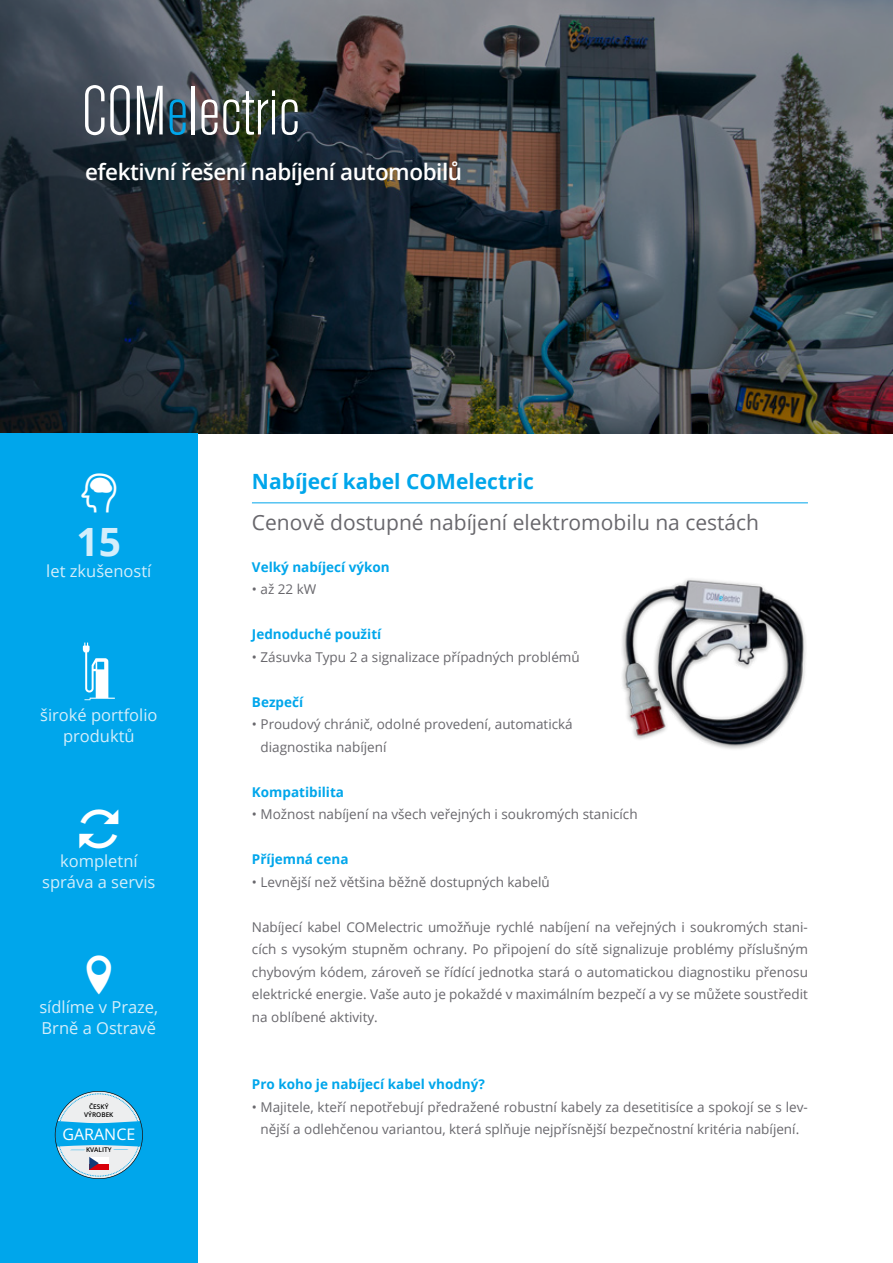
<style>
.page{position:relative;width:893px;height:1263px;background:#fff}
.page>*{position:absolute;margin:0;border:0;box-sizing:border-box;transform-origin:0 0}
.t1{font:700 39px "Open Sans";color:#d4eefb}
.t2{font:600 22.5px "Open Sans";letter-spacing:-.02em;color:#fff}
.t3{font:21px "Open Sans";color:#68676c}
.t4{font:700 21px "Open Sans";color:#00a6eb}
.t5{font:16.5px/21px "Open Sans";color:#d4eefb;text-align:center}
.t6{font:16.05px "Open Sans";color:#fff}
.t7{font:13.5px/22.5px "Open Sans";color:#68676c}
.t8{font:700 13.5px "Open Sans";color:#00a6eb}
.t9{font:600 6.45px/7.8px "Open Sans";color:#000;text-align:center}
</style>
<div class="page">
<img style="left:0;top:0;width:893px;height:434px">
<div style="left:0;top:434px;width:198px;height:829px;background:#00a6eb"></div>
<svg style="left:85px;top:85px;width:45px;height:50px"></svg>
<svg style="left:137px;top:86px;width:26px;height:48px"></svg>
<svg style="left:170px;top:99px;width:16px;height:36px"></svg>
<hr style="left:192px;top:86px;width:3px;height:48px;background:#fff">
<svg style="left:201px;top:90px;width:74px;height:45px"></svg>
<svg style="left:282px;top:99px;width:16px;height:36px"></svg>
<svg style="left:83px;top:642px;width:32px;height:58px"></svg>
<img style="left:622px;top:578px;width:184px;height:171px">
<hr style="left:252px;top:502px;width:556px;height:1px;background:#00a6eb">
<svg style="left:55px;top:1091px;width:88px;height:88px"></svg>
<h2 class="t2" style="left:85px;top:156px;width:379px">efektivní řešení nabíjení automobilů</h2>
<h1 class="t1" style="left:77px;top:515px;width:46px">15</h1>
<p class="t5" style="left:46px;top:560px;width:107px">let zkušeností</p>
<p class="t5" style="left:40px;top:704px;width:119px">široké portfolio produktů</p>
<p class="t5" style="left:42px;top:850px;width:115px">kompletní správa a servis</p>
<p class="t5" style="left:39px;top:996px;width:120px;text-align:left">sídlíme v Praze,<br>Brně a Ostravě</p>
<p class="t9" style="left:84px;top:1102px;width:31px">ČESKÝ<br>VÝROBEK</p>
<h3 class="t4" style="left:252px;top:467px;width:283px">Nabíjecí kabel COMelectric</h3>
<h3 class="t3" style="left:252px;top:508px;width:509px">Cenově dostupné nabíjení elektromobilu na cestách</h3>
<p class="t8" style="left:252px;top:557px;width:139px">Velký nabíjecí výkon</p>
<p class="t7" style="left:252px;top:578px;width:66px">• až 22 kW</p>
<p class="t8" style="left:252px;top:625px;width:131px">Jednoduché použití</p>
<p class="t7" style="left:252px;top:645px;width:329px">• Zásuvka Typu 2 a signalizace případných problémů</p>
<p class="t8" style="left:252px;top:692px;width:53px">Bezpečí</p>
<p class="t7" style="left:261px;top:713px;width:314px;text-indent:-9px">• Proudový chránič, odolné provedení, automatická diagnostika nabíjení</p>
<p class="t8" style="left:252px;top:782px;width:94px">Kompatibilita</p>
<p class="t7" style="left:252px;top:803px;width:387px">• Možnost nabíjení na všech veřejných i soukromých stanicích</p>
<p class="t8" style="left:252px;top:850px;width:98px">Příjemná cena</p>
<p class="t7" style="left:252px;top:870px;width:299px">• Levnější než většina běžně dostupných kabelů</p>
<p class="t7" style="left:252px;top:915px;width:557px;text-align:justify">Nabíjecí kabel COMelectric umožňuje rychlé nabíjení na veřejných i soukromých stani&shy;cích s vysokým stupněm ochrany. Po připojení do sítě signalizuje problémy příslušným chybovým kódem, zároveň se řídící jednotka stará o automatickou diagnostiku přenosu elektrické energie. Vaše auto je pokaždé v maximálním bezpečí a vy se můžete soustředit na oblíbené aktivity.</p>
<p class="t8" style="left:252px;top:1075px;width:235px">Pro koho je nabíjecí kabel vhodný?</p>
<p class="t7" style="left:252px;top:1095px;width:557px">• Majitele, kteří nepotřebují předražené robustní kabely za desetitisíce a spokojí se s lev-</p>
<p class="t6" style="left:62px;top:1123px;width:74px">GARANCE</p>
<p class="t7" style="left:261px;top:1118px;width:540px">nější a odlehčenou variantou, která splňuje nejpřísnější bezpečnostní kritéria nabíjení.</p>
<p class="t9" style="left:86px;top:1146px;width:27px">KVALITY</p>
</div>
